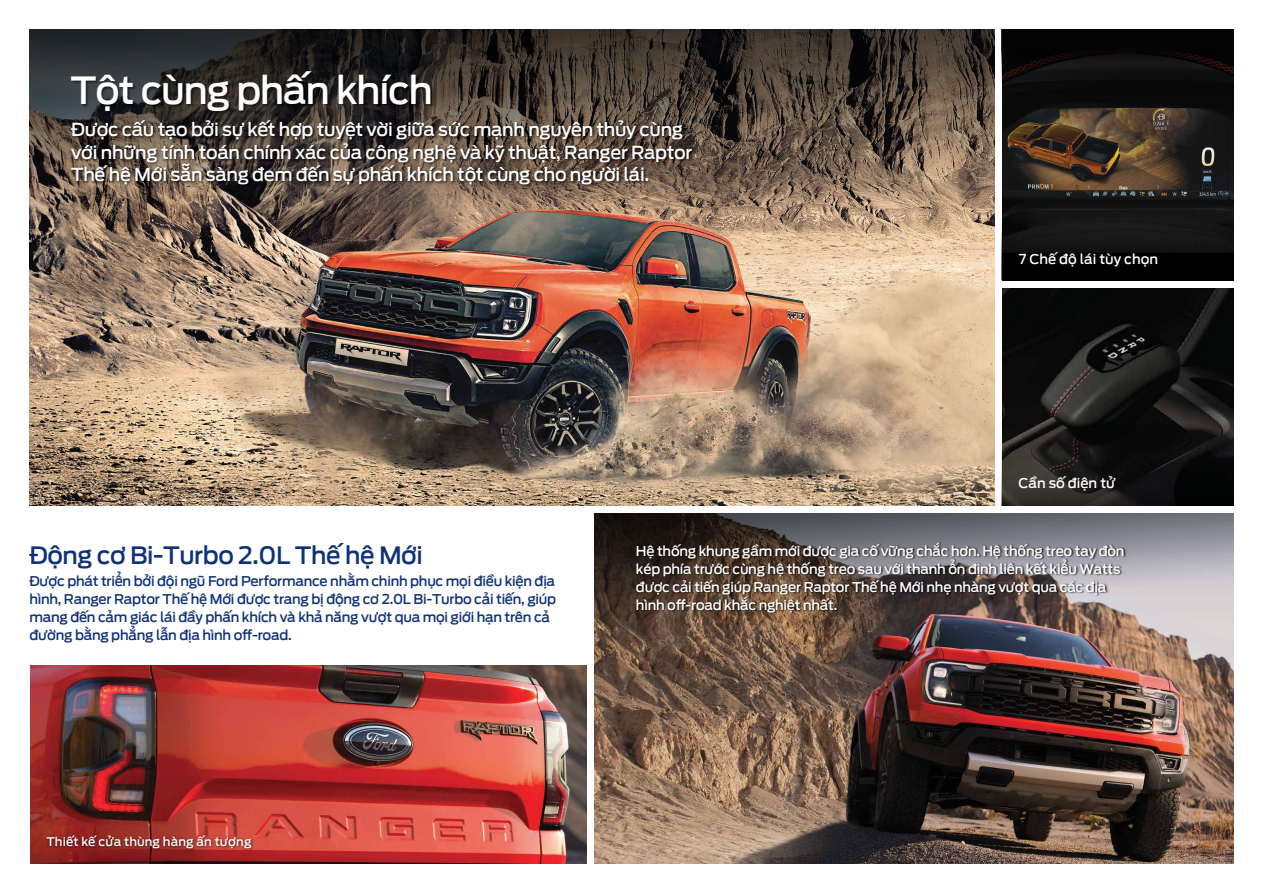
<style>
.page{position:relative;width:1263px;height:893px;background:#fff}
.page>*{position:absolute;margin:0;border:0;box-sizing:border-box;transform-origin:0 0}
.t1{font:37.5px "Ford Antenna Medium";letter-spacing:-.03em;color:#fff}
.t2{font:24px "Ford Antenna Medium";letter-spacing:-.02em;color:#0e3178}
.t3{font:18px/22.5px "Ford Antenna Medium";letter-spacing:-.02em;color:#fff}
.t4{font:13.5px/18px "Ford Antenna Medium";letter-spacing:-.02em;color:#0e3178}
.t5{font:13.5px/18px "Ford Antenna Medium";letter-spacing:-.02em;color:#fff}
.t6{font:13.5px "Ford Antenna Medium";color:#fff}
.t7{font:12px "Ford Antenna Medium";letter-spacing:.005em;color:#fff}
</style>
<div class="page">
<img style="left:1002px;top:108px;width:231px;height:94px">
<img style="left:30px;top:276px;width:964px;height:229px">
<img style="left:30px;top:30px;width:964px;height:246px">
<img style="left:595px;top:657px;width:638px;height:206px">
<img style="left:30px;top:665px;width:557px;height:198px">
<img style="left:1002px;top:289px;width:231px;height:110px">
<svg style="left:595px;top:513px;width:638px;height:144px;background:#787375"></svg>
<svg style="left:1002px;top:399px;width:231px;height:106px;background:#1a1918"></svg>
<div style="left:1002px;top:202px;width:231px;height:78px;background:linear-gradient(to bottom,#1c1c1c,#000)"></div>
<svg style="left:1002px;top:30px;width:231px;height:78px;background:#0a0909"></svg>
<img style="left:70px;top:71px;width:374px;height:47px">
<img style="left:68px;top:118px;width:799px;height:134px">
<img style="left:634px;top:540px;width:503px;height:200px">
<img style="left:43px;top:832px;width:254px;height:30px">
<h1 class="t1" style="left:70px;top:58px;width:364px">Tột cùng phấn khích</h1>
<h3 class="t3" style="left:71px;top:117px;width:623px">Được cấu tạo bởi sự kết hợp tuyệt vời giữa sức mạnh nguyên thủy cùng với những tính toán chính xác của công nghệ và kỹ thuật, Ranger Raptor<br>Thế hệ Mới sẵn sàng đem đến sự phấn khích tột cùng cho người lái.</h3>
<p class="t6" style="left:1019px;top:247px;width:141px">7 Chế độ lái tùy chọn</p>
<p class="t6" style="left:1018px;top:472px;width:98px">Cần số điện tử</p>
<h2 class="t2" style="left:29px;top:534px;width:395px">Động cơ Bi-Turbo 2.0L Thế hệ Mới</h2>
<p class="t4" style="left:29px;top:570px;width:528px">Được phát triển bởi đội ngũ Ford Performance nhằm chinh phục mọi điều kiện địa hình, Ranger Raptor Thế hệ Mới được trang bị động cơ 2.0L Bi-Turbo cải tiến, giúp mang đến cảm giác lái đầy phấn khích và khả năng vượt qua mọi giới hạn trên cả đường bằng phẳng lẫn địa hình off-road.</p>
<p class="t7" style="left:47px;top:831px;width:206px">Thiết kế cửa thùng hàng ấn tượng</p>
<p class="t5" style="left:636px;top:540px;width:490px">Hệ thống khung gầm mới được gia cố vững chắc hơn. Hệ thống treo tay đòn kép phía trước cùng hệ thống treo sau với thanh ổn định liên kết kiểu Watts được cải tiến giúp Ranger Raptor Thế hệ Mới nhẹ nhàng vượt qua các địa hình off-road khắc nghiệt nhất.</p>
</div>
